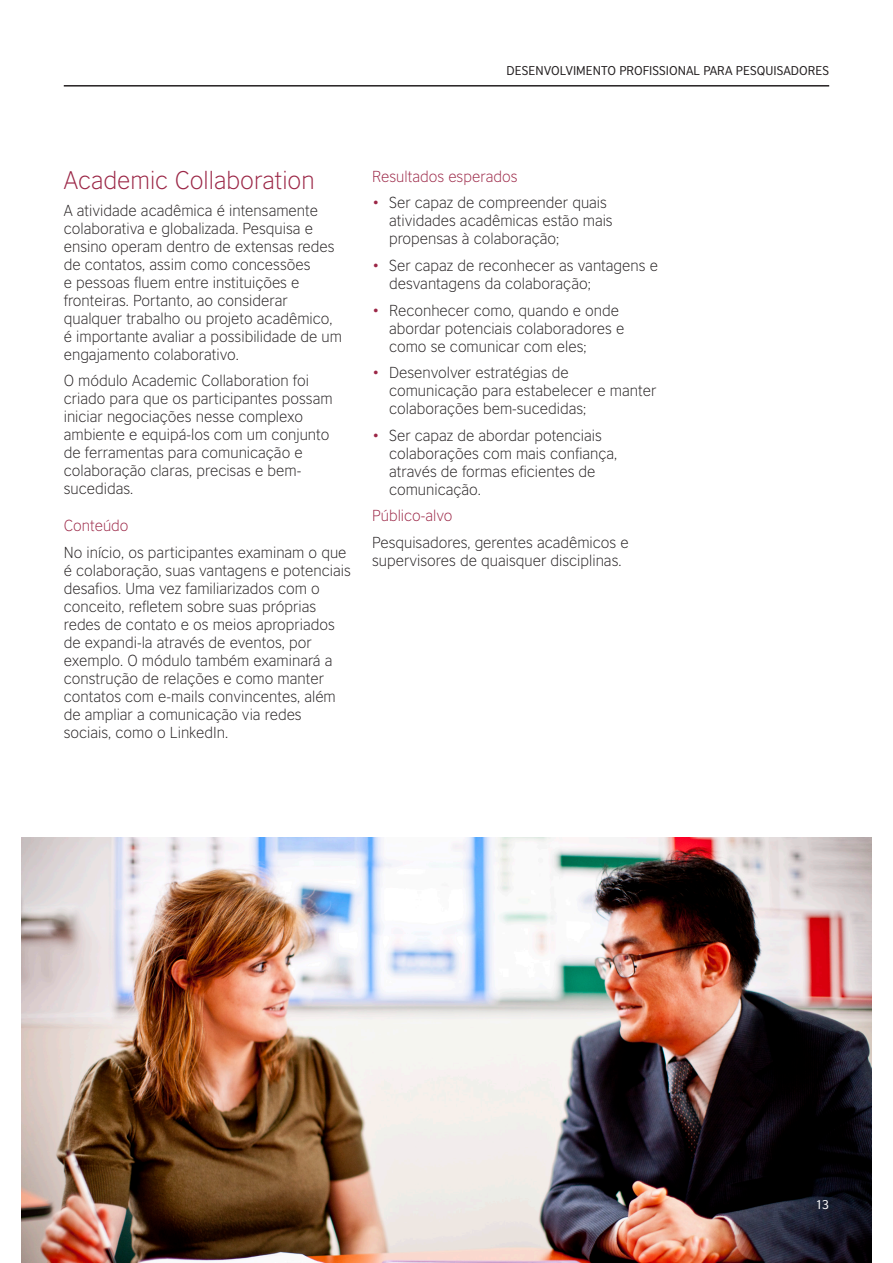
<style>
.page{position:relative;width:893px;height:1263px;background:#fff}
.page>*{position:absolute;margin:0;border:0;box-sizing:border-box;transform-origin:0 0}
.Body_H2{font:300 24px "British Council Sans";color:#9b2646}
.Body_H2-2{font:300 15px/18px "British Council Sans";color:#231f20}
.Body_H2-3{font:300 15px "British Council Sans";color:#9b2646}
.t1{font:12px "British Council Sans";color:#231f20}
.t2{font:12px "British Council Sans";color:#fff}
.s1{color:#9b2646}
</style>
<div class="page">
<img style="left:21px;top:838px;width:851px;height:425px">
<hr style="left:64px;top:85px;width:765px;height:2px;background:#231f20">
<p class="t1" style="left:507px;top:63px;width:324px">DESENVOLVIMENTO PROFISSIONAL PARA PESQUISADORES</p>
<p class="Body_H2" style="left:64px;top:167px;width:252px">Academic Collaboration</p>
<p class="Body_H2-2" style="left:64px;top:201px;width:280px">A atividade acadêmica é intensamente colaborativa e globalizada. Pesquisa e ensino operam dentro de extensas redes de contatos, assim como concessões<br>e pessoas fluem entre instituições e fronteiras. Portanto, ao considerar qualquer trabalho ou projeto acadêmico, é importante avaliar a possibilidade de um engajamento colaborativo.</p>
<p class="Body_H2-2" style="left:64px;top:372px;width:270px">O módulo Academic Collaboration foi criado para que os participantes possam iniciar negociações nesse complexo ambiente e equipá-los com um conjunto de ferramentas para comunicação e colaboração claras, precisas e bem&shy;sucedidas.</p>
<p class="Body_H2-3" style="left:64px;top:517px;width:66px">Conteúdo</p>
<p class="Body_H2-2" style="left:64px;top:543px;width:289px">No início, os participantes examinam o que é colaboração, suas vantagens e potenciais desafios. Uma vez familiarizados com o conceito, refletem sobre suas próprias redes de contato e os meios apropriados de expandi-la através de eventos, por exemplo. O módulo também examinará a construção de relações e como manter contatos com e-mails convincentes, além de ampliar a comunicação via redes sociais, como o LinkedIn.</p>
<p class="Body_H2-3" style="left:372px;top:168px;width:147px">Resultados esperados</p>
<p class="Body_H2-2" style="left:389px;top:194px;width:225px;text-indent:-17px"><span class="s1">•</span> Ser capaz de compreender quais atividades acadêmicas estão mais propensas à colaboração;</p>
<p class="Body_H2-2" style="left:389px;top:257px;width:270px;text-indent:-17px"><span class="s1">•</span> Ser capaz de reconhecer as vantagens e desvantagens da colaboração;</p>
<p class="Body_H2-2" style="left:389px;top:301px;width:237px;text-indent:-17px"><span class="s1">•</span> Reconhecer como, quando e onde abordar potenciais colaboradores e como se comunicar com eles;</p>
<p class="Body_H2-2" style="left:389px;top:364px;width:269px;text-indent:-17px"><span class="s1">•</span> Desenvolver estratégias de comunicação para estabelecer e manter colaborações bem-sucedidas;</p>
<p class="Body_H2-2" style="left:389px;top:426px;width:230px;text-indent:-17px"><span class="s1">•</span> Ser capaz de abordar potenciais colaborações com mais confiança, através de formas eficientes de comunicação.</p>
<p class="Body_H2-3" style="left:372px;top:507px;width:82px">Público-alvo</p>
<p class="Body_H2-2" style="left:372px;top:533px;width:258px">Pesquisadores, gerentes acadêmicos e supervisores de quaisquer disciplinas.</p>
<p class="t2" style="left:815px;top:1197px;width:15px">13</p>
</div>
